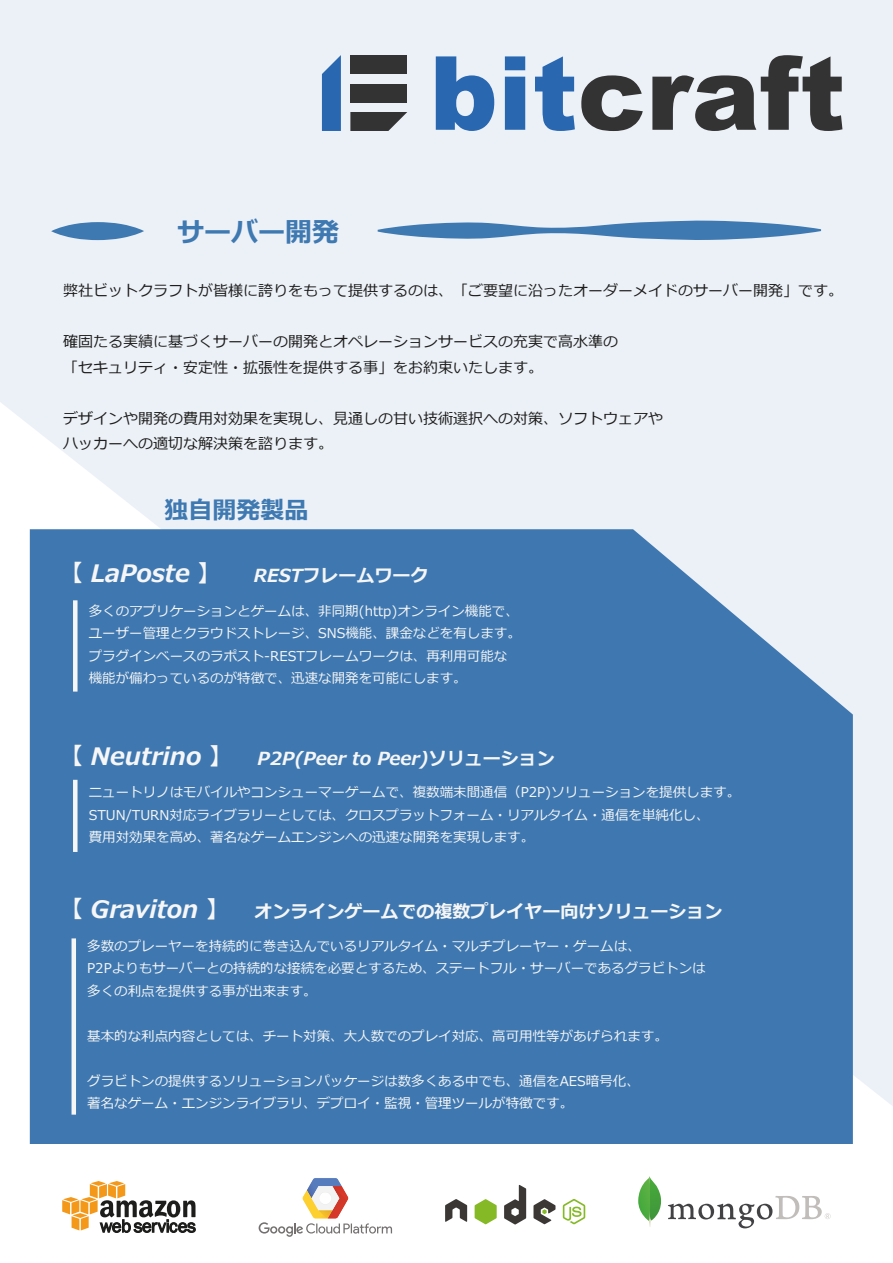
<style>
.page{position:relative;width:893px;height:1263px;background:#fff}
.page>*{position:absolute;margin:0;border:0;box-sizing:border-box;transform-origin:0 0}
.t1{font:700 27px "Meiryo";color:#3f79b1}
.t2{font:700 24px "Meiryo";color:#3f79b1}
.t3{font:italic 700 18px "Meiryo";color:#f6f6f6}
.t4{font:15px/25.5px "Meiryo";color:#1d1d1b}
.t5{font:13.5px/22.5px "Meiryo";color:#f6f6f6}
.s1{font-size:24px}
</style>
<div class="page">
<div style="left:0;top:0;width:893px;height:1112px;background:#ecf1f8"></div>
<div style="left:30px;top:529px;width:823px;height:615px;background:#3f78b0"></div>
<svg style="left:322px;top:55px;width:19px;height:76px"></svg>
<div style="left:350px;top:84px;width:57px;height:19px;background:#343333"></div>
<div style="left:350px;top:55px;width:57px;height:19px;background:#343333"></div>
<svg style="left:350px;top:112px;width:57px;height:19px"></svg>
<svg style="left:436px;top:56px;width:58px;height:75px;background:#6995c8"></svg>
<svg style="left:505px;top:56px;width:20px;height:74px"></svg>
<svg style="left:535px;top:56px;width:40px;height:75px;background:#769ecd"></svg>
<svg style="left:581px;top:75px;width:62px;height:56px;background:#808184"></svg>
<svg style="left:652px;top:55px;width:190px;height:76px;background:#8c8e92"></svg>
<svg style="left:259px;top:1178px;width:133px;height:59px"></svg>
<svg style="left:445px;top:1199px;width:22px;height:23px"></svg>
<svg style="left:504px;top:1185px;width:22px;height:39px"></svg>
<svg style="left:475px;top:1199px;width:22px;height:25px"></svg>
<svg style="left:563px;top:1199px;width:22px;height:25px"></svg>
<svg style="left:533px;top:1199px;width:22px;height:25px"></svg>
<svg style="left:62px;top:1181px;width:134px;height:52px"></svg>
<svg style="left:638px;top:1176px;width:23px;height:51px"></svg>
<svg style="left:668px;top:1196px;width:163px;height:32px"></svg>
<svg style="left:378px;top:220px;width:443px;height:20px;background:#7fa5cb"></svg>
<svg style="left:51px;top:222px;width:93px;height:18px;background:#749dc6"></svg>
<div style="left:73px;top:600px;width:5px;height:92px;background:#f6f6f6"></div>
<div style="left:73px;top:780px;width:5px;height:72px;background:#f6f6f6"></div>
<hr style="left:72px;top:938px;width:4px;height:177px;background:#f6f6f6">
<h1 class="t1" style="left:177px;top:213px;width:163px">サーバー開発</h1>
<p class="t4" style="left:63px;top:279px;width:781px">弊社ビットクラフトが皆様に誇りをもって提供するのは、「ご要望に沿ったオーダーメイドのサーバー開発」です。</p>
<p class="t4" style="left:63px;top:330px;width:557px">確固たる実績に基づくサーバーの開発とオペレーションサービスの充実で高水準の「セキュリティ・安定性・拡張性を提供する事」をお約束いたします。</p>
<p class="t4" style="left:63px;top:406px;width:602px">デザインや開発の費用対効果を実現し、見通しの甘い技術選択への対策、ソフトウェアやハッカーへの適切な解決策を諮ります。</p>
<h2 class="t2" style="left:165px;top:494px;width:146px">独自開発製品</h2>
<h3 class="t3" style="left:59px;top:563px;width:371px"><span class="s1">【 LaPoste 】　</span> RESTフレームワーク</h3>
<p class="t5" style="left:89px;top:600px;width:434px">多くのアプリケーションとゲームは、非同期(http)オンライン機能で、ユーザー管理とクラウドストレージ、SNS機能、課金などを有します。プラグインベースのラポスト-RESTフレームワークは、再利用可能な機能が備わっているのが特徴で、迅速な開発を可能にします。</p>
<h3 class="t3" style="left:59px;top:745px;width:497px"><span class="s1">【 Neutrino 】　</span>P2P(Peer to Peer)ソリューション</h3>
<p class="t5" style="left:89px;top:782px;width:653px">ニュートリノはモバイルやコンシューマーゲームで、複数端末間通信（P2P)ソリューションを提供します。<br>STUN/TURN対応ライブラリーとしては、クロスプラットフォーム・リアルタイム・通信を単純化し、<br>費用対効果を高め、著名なゲームエンジンへの迅速な開発を実現します。</p>
<h3 class="t3" style="left:59px;top:899px;width:665px"><span class="s1">【 Graviton 】　</span>オンラインゲームでの複数プレイヤー向けソリューション</h3>
<p class="t5" style="left:87px;top:935px;width:620px">多数のプレーヤーを持続的に巻き込んでいるリアルタイム・マルチプレーヤー・ゲームは、<br>P2Pよりもサーバーとの持続的な接続を必要とするため、ステートフル・サーバーであるグラビトンは多くの利点を提供する事が出来ます。</p>
<p class="t5" style="left:87px;top:1025px;width:582px">基本的な利点内容としては、チート対策、大人数でのプレイ対応、高可用性等があげられます。</p>
<p class="t5" style="left:87px;top:1070px;width:554px">グラビトンの提供するソリューションパッケージは数多くある中でも、通信をAES暗号化、著名なゲーム・エンジンライブラリ、デプロイ・監視・管理ツールが特徴です。</p>
</div>
